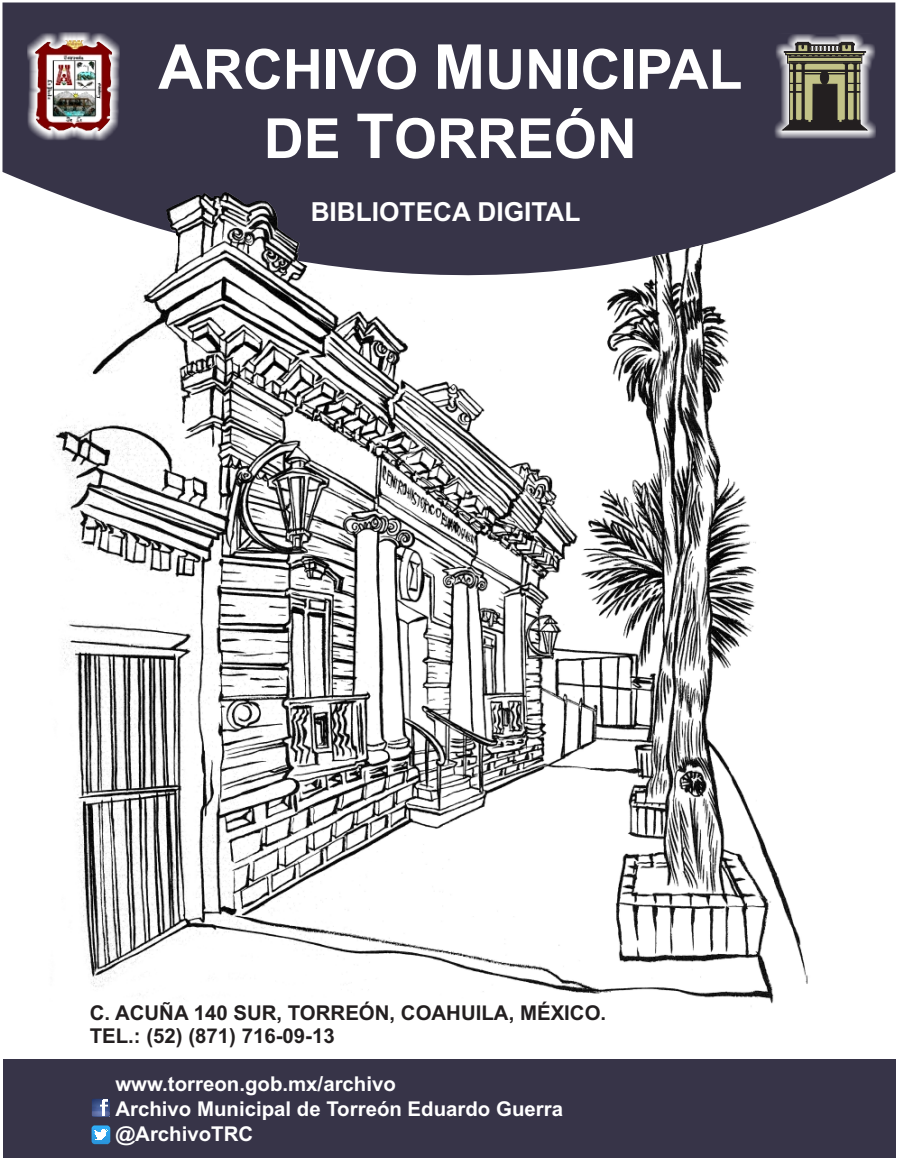
<style>
.page{position:relative;width:898px;height:1160px;background:#fff}
.page>*{position:absolute;margin:0;border:0;box-sizing:border-box;transform-origin:0 0}
.t1{font:700 55.25px/69.2px "Arial";color:#fff;text-align:center}
.t2{font:700 26.25px "Arial";color:#fff}
.t3{font:700 20.5px/25px "Arial";color:#fff}
.t4{font:700 20.5px/22.8px "Arial";color:#231f20}
.s1{font-size:62px}
</style>
<div class="page">
<div style="left:2px;top:2px;width:893px;height:201px;background:#373448"></div>
<div style="left:27px;top:32px;width:93px;height:109px;background:#fff;opacity:.98"></div>
<img style="left:35px;top:40px;width:77px;height:91px">
<div style="left:773px;top:34px;width:103px;height:105px;background:#fff;opacity:.98"></div>
<svg style="left:781px;top:42px;width:87px;height:89px;background:#72705f"></svg>
<div style="left:3px;top:1058px;width:892px;height:99px;background:#373448"></div>
<img style="left:92px;top:1125px;width:18px;height:19px;border-radius:3px">
<img style="left:92px;top:1098px;width:18px;height:18px">
<img style="left:48px;top:192px;width:781px;height:815px">
<h1 class="t1" style="left:158px;top:40px;width:585px"><span class="s1">A</span>RCHIVO <span class="s1">M</span>UNICIPAL<br>DE <span class="s1">T</span>ORREÓN</h1>
<p class="t2" style="left:311px;top:202px;width:271px">BIBLIOTECA DIGITAL</p>
<p class="t4" style="left:90px;top:1003px;width:518px">C. ACUÑA 140 SUR, TORREÓN, COAHUILA, MÉXICO.<br>TEL.: (52) (871) 716-09-13</p>
<p class="t3" style="left:115px;top:1073px;width:449px">www.torreon.gob.mx/archivo<br>Archivo Municipal de Torreón Eduardo Guerra @ArchivoTRC</p>
</div>
